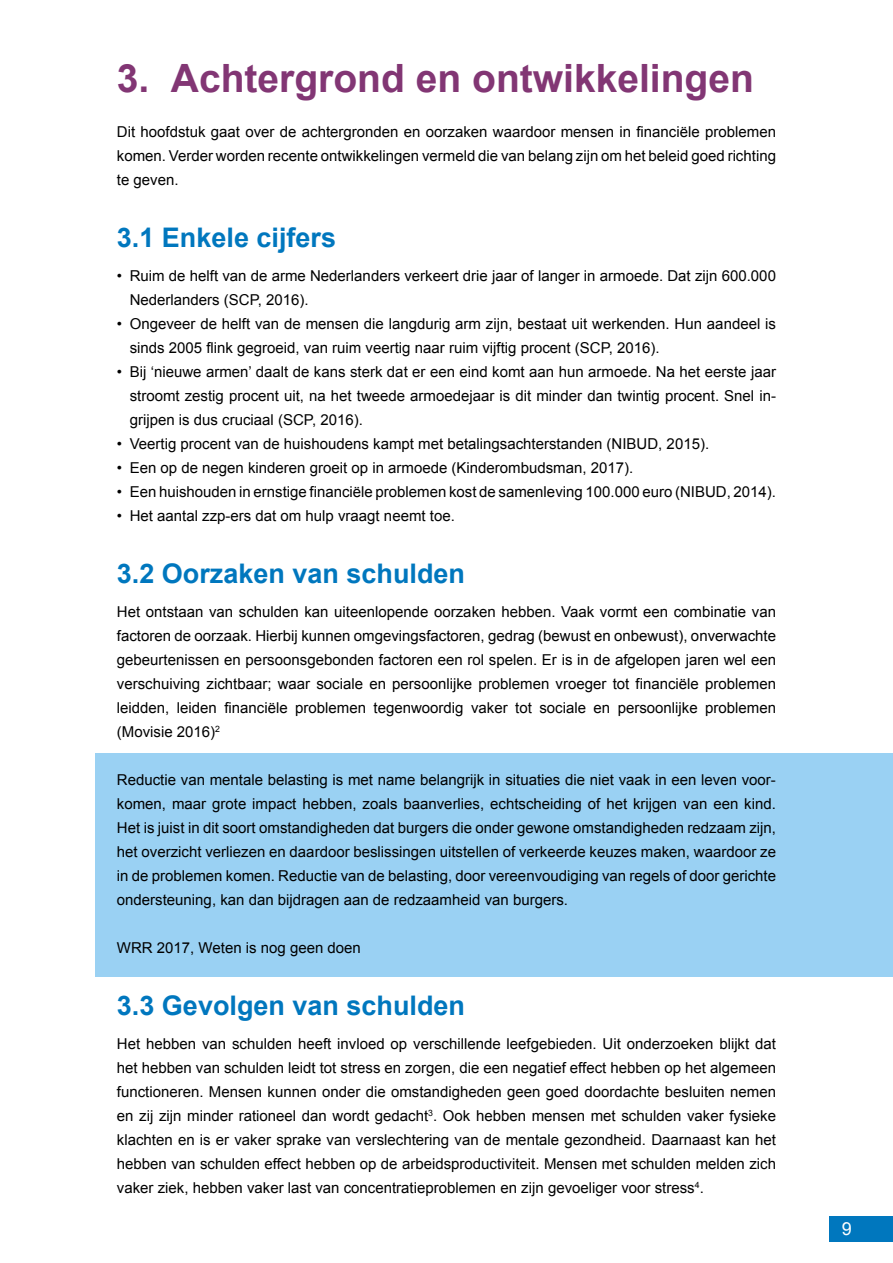
<style>
.page{position:relative;width:893px;height:1263px;background:#fff}
.page>*{position:absolute;margin:0;border:0;box-sizing:border-box;transform-origin:0 0}
.t1{font:700 39px "Arial";color:#823674}
.t2{font:700 27px "Arial";color:#0077be}
.t3{font:18px "Arial";color:#fff}
.t4{font:15px/24px "Arial";color:#000;text-align:justify}
</style>
<div class="page">
<div style="left:96px;top:754px;width:797px;height:223px;background:#9ad1f3"></div>
<div style="left:829px;top:1216px;width:64px;height:26px;background:#0077be"></div>
<h1 class="t1" style="left:117px;top:57px;width:638px">3. Achtergrond en ontwikkelingen</h1>
<p class="t4" style="left:117px;top:120px;width:661px">Dit hoofdstuk gaat over de achtergronden en oorzaken waardoor mensen in financiële problemen komen. Verder worden recente ontwikkelingen vermeld die van belang zijn om het beleid goed richting te geven.</p>
<h2 class="t2" style="left:117px;top:223px;width:221px">3.1 Enkele cijfers</h2>
<p class="t4" style="left:130px;top:264px;width:648px;text-indent:-13px">• Ruim de helft van de arme Nederlanders verkeert drie jaar of langer in armoede. Dat zijn 600.000<br>Nederlanders (SCP, 2016).</p>
<p class="t4" style="left:130px;top:312px;width:648px;text-indent:-13px">• Ongeveer de helft van de mensen die langdurig arm zijn, bestaat uit werkenden. Hun aandeel is sinds 2005 flink gegroeid, van ruim veertig naar ruim vijftig procent (SCP, 2016).</p>
<p class="t4" style="left:130px;top:360px;width:648px;text-indent:-13px">• Bij ‘nieuwe armen’ daalt de kans sterk dat er een eind komt aan hun armoede. Na het eerste jaar stroomt zestig procent uit, na het tweede armoedejaar is dit minder dan twintig procent. Snel in&shy;grijpen is dus cruciaal (SCP, 2016).</p>
<p class="t4" style="left:117px;top:432px;width:594px">• Veertig procent van de huishoudens kampt met betalingsachterstanden (NIBUD, 2015).</p>
<p class="t4" style="left:117px;top:456px;width:518px">• Een op de negen kinderen groeit op in armoede (Kinderombudsman, 2017).</p>
<p class="t4" style="left:117px;top:480px;width:661px">• Een huishouden in ernstige financiële problemen kost de samenleving 100.000 euro (NIBUD, 2014).</p>
<p class="t4" style="left:117px;top:504px;width:339px">• Het aantal zzp-ers dat om hulp vraagt neemt toe.</p>
<h2 class="t2" style="left:117px;top:559px;width:350px">3.2 Oorzaken van schulden</h2>
<p class="t4" style="left:117px;top:600px;width:661px">Het ontstaan van schulden kan uiteenlopende oorzaken hebben. Vaak vormt een combinatie van factoren de oorzaak. Hierbij kunnen omgevingsfactoren, gedrag (bewust en onbewust), onverwachte gebeurtenissen en persoonsgebonden factoren een rol spelen. Er is in de afgelopen jaren wel een verschuiving zichtbaar; waar sociale en persoonlijke problemen vroeger tot financiële problemen leidden, leiden financiële problemen tegenwoordig vaker tot sociale en persoonlijke problemen (Movisie 2016)<sup>2</sup></p>
<p class="t4" style="left:117px;top:768px;width:661px">Reductie van mentale belasting is met name belangrijk in situaties die niet vaak in een leven voor&shy;komen, maar grote impact hebben, zoals baanverlies, echtscheiding of het krijgen van een kind.<br>Het is juist in dit soort omstandigheden dat burgers die onder gewone omstandigheden redzaam zijn, het overzicht verliezen en daardoor beslissingen uitstellen of verkeerde keuzes maken, waardoor ze in de problemen komen. Reductie van de belasting, door vereenvoudiging van regels of door gerichte ondersteuning, kan dan bijdragen aan de redzaamheid van burgers.</p>
<p class="t4" style="left:117px;top:936px;width:246px">WRR 2017, Weten is nog geen doen</p>
<h2 class="t2" style="left:117px;top:991px;width:350px">3.3 Gevolgen van schulden</h2>
<p class="t4" style="left:117px;top:1032px;width:661px">Het hebben van schulden heeft invloed op verschillende leefgebieden. Uit onderzoeken blijkt dat het hebben van schulden leidt tot stress en zorgen, die een negatief effect hebben op het algemeen functioneren. Mensen kunnen onder die omstandigheden geen goed doordachte besluiten nemen en zij zijn minder rationeel dan wordt gedacht<sup>3</sup>. Ook hebben mensen met schulden vaker fysieke klachten en is er vaker sprake van verslechtering van de mentale gezondheid. Daarnaast kan het hebben van schulden effect hebben op de arbeidsproductiviteit. Mensen met schulden melden zich vaker ziek, hebben vaker last van concentratieproblemen en zijn gevoeliger voor stress<sup>4</sup>.</p>
<p class="t3" style="left:842px;top:1219px;width:12px">9</p>
</div>
